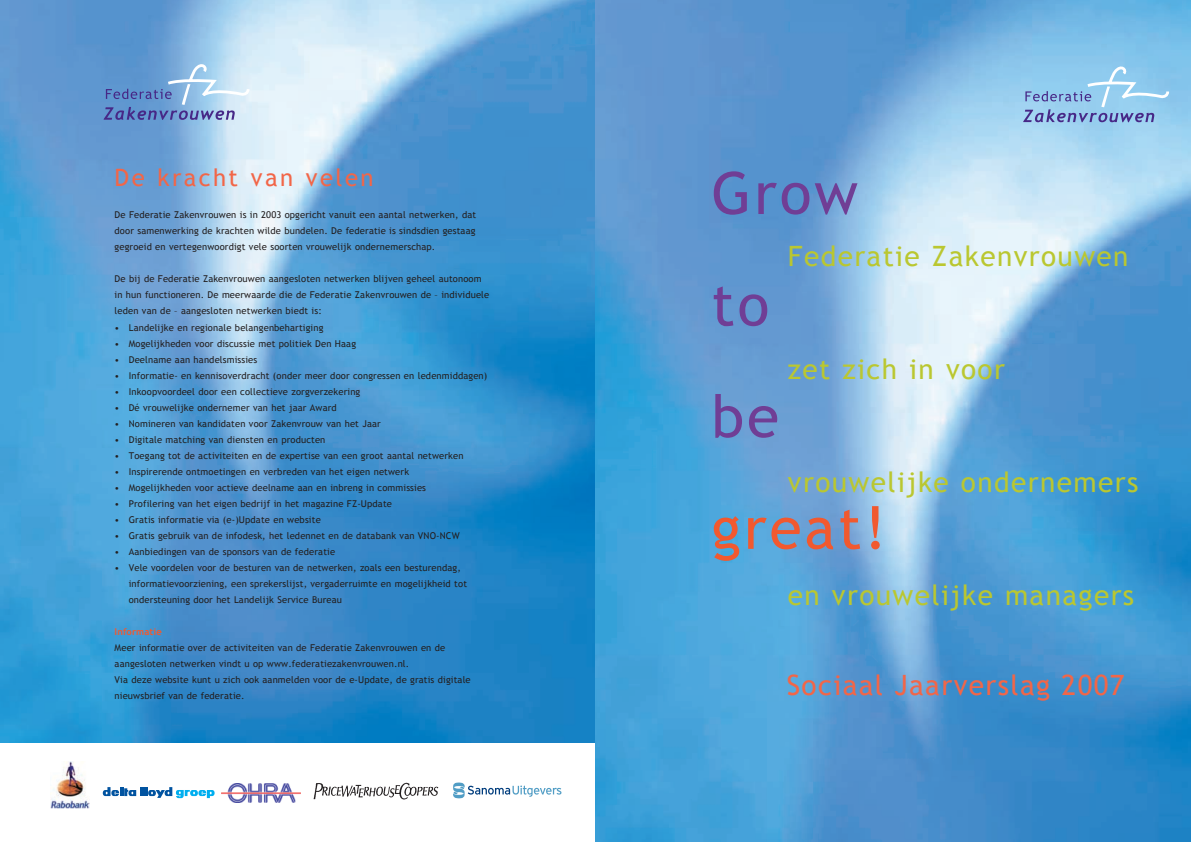
<style>
.page{position:relative;width:1191px;height:842px;background:#fff}
.page>*{position:absolute;margin:0;border:0;box-sizing:border-box;transform-origin:0 0}
.t1{font:58.6px/111.6px "Trebuchet MS";letter-spacing:.05em;color:#703e95}
.t2{font:58.6px "Trebuchet MS";letter-spacing:.05em;color:#f1592f}
.t3{font:28px "Trebuchet MS";letter-spacing:.05em;color:#bac730}
.t4{font:28px "Trebuchet MS";letter-spacing:.05em;color:#f26648}
.t5{font:24px "Trebuchet MS";letter-spacing:.1em;color:#f26648}
.t6{font:9.4px/16px "Trebuchet MS";letter-spacing:.015em;color:#231f20}
.t7{font:700 9.4px "Trebuchet MS";letter-spacing:.015em;color:#f1592f}
</style>
<div class="page">
<img style="left:0;top:0;width:595px;height:743px">
<img style="left:595px;top:0;width:596px;height:842px">
<svg style="left:1023px;top:67px;width:146px;height:55px;background:#91c0e6"></svg>
<svg style="left:104px;top:64px;width:145px;height:56px;background:#88acd8"></svg>
<img style="left:51px;top:762px;width:39px;height:46px">
<svg style="left:103px;top:787px;width:112px;height:11px"></svg>
<img style="left:221px;top:783px;width:79px;height:20px">
<img style="left:313px;top:782px;width:126px;height:18px">
<svg style="left:453px;top:782px;width:108px;height:16px"></svg>
<h3 class="t5" style="left:115px;top:163px;width:260px">De kracht van velen</h3>
<p class="t6" style="left:115px;top:207px;width:363px;text-align:justify">De Federatie Zakenvrouwen is in 2003 opgericht vanuit een aantal netwerken, dat door samenwerking de krachten wilde bundelen. De federatie is sindsdien gestaag gegroeid en vertegenwoordigt vele soorten vrouwelijk ondernemerschap.</p>
<p class="t6" style="left:115px;top:271px;width:376px">De bij de Federatie Zakenvrouwen aangesloten netwerken blijven geheel autonoom in hun functioneren. De meerwaarde die de Federatie Zakenvrouwen de – individuele leden van de – aangesloten netwerken biedt is:</p>
<p class="t6" style="left:115px;top:319px;width:210px">• Landelijke en regionale belangenbehartiging</p>
<p class="t6" style="left:115px;top:335px;width:243px">• Mogelijkheden voor discussie met politiek Den Haag</p>
<p class="t6" style="left:115px;top:351px;width:144px">• Deelname aan handelsmissies</p>
<p class="t6" style="left:115px;top:367px;width:374px">• Informatie- en kennisoverdracht (onder meer door congressen en ledenmiddagen)</p>
<p class="t6" style="left:115px;top:383px;width:247px">• Inkoopvoordeel door een collectieve zorgverzekering</p>
<p class="t6" style="left:115px;top:399px;width:224px">• Dé vrouwelijke ondernemer van het jaar Award</p>
<p class="t6" style="left:115px;top:415px;width:268px">• Nomineren van kandidaten voor Zakenvrouw van het Jaar</p>
<p class="t6" style="left:115px;top:431px;width:212px">• Digitale matching van diensten en producten</p>
<p class="t6" style="left:115px;top:447px;width:350px">• Toegang tot de activiteiten en de expertise van een groot aantal netwerken</p>
<p class="t6" style="left:115px;top:463px;width:296px">• Inspirerende ontmoetingen en verbreden van het eigen netwerk</p>
<p class="t6" style="left:115px;top:479px;width:313px">• Mogelijkheden voor actieve deelname aan en inbreng in commissies</p>
<p class="t6" style="left:115px;top:495px;width:279px">• Profilering van het eigen bedrijf in het magazine FZ-Update</p>
<p class="t6" style="left:115px;top:511px;width:208px">• Gratis informatie via (e-)Update en website</p>
<p class="t6" style="left:115px;top:527px;width:347px">• Gratis gebruik van de infodesk, het ledennet en de databank van VNO-NCW</p>
<p class="t6" style="left:115px;top:543px;width:222px">• Aanbiedingen van de sponsors van de federatie</p>
<p class="t6" style="left:129px;top:559px;width:340px;text-indent:-14px">• Vele voordelen voor de besturen van de netwerken, zoals een besturendag, informatievoorziening, een sprekerslijst, vergaderruimte en mogelijkheid tot ondersteuning door het Landelijk Service Bureau</p>
<p class="t7" style="left:115px;top:625px;width:49px">Informatie</p>
<p class="t6" style="left:115px;top:639px;width:357px">Meer informatie over de activiteiten van de Federatie Zakenvrouwen en de aangesloten netwerken vindt u op www.federatiezakenvrouwen.nl.<br>Via deze website kunt u zich ook aanmelden voor de e-Update, de gratis digitale nieuwsbrief van de federatie.</p>
<h1 class="t1" style="left:711px;top:138px;width:148px">Grow to<br>be</h1>
<h2 class="t3" style="left:788px;top:240px;width:342px">Federatie Zakenvrouwen</h2>
<h2 class="t3" style="left:788px;top:353px;width:218px">zet zich in voor</h2>
<h2 class="t3" style="left:788px;top:466px;width:352px">vrouwelijke ondernemers</h2>
<h1 class="t2" style="left:711px;top:494px;width:176px">great!</h1>
<h2 class="t3" style="left:788px;top:579px;width:348px">en vrouwelijke managers</h2>
<h2 class="t4" style="left:786px;top:669px;width:339px">Sociaal Jaarverslag 2007</h2>
</div>
